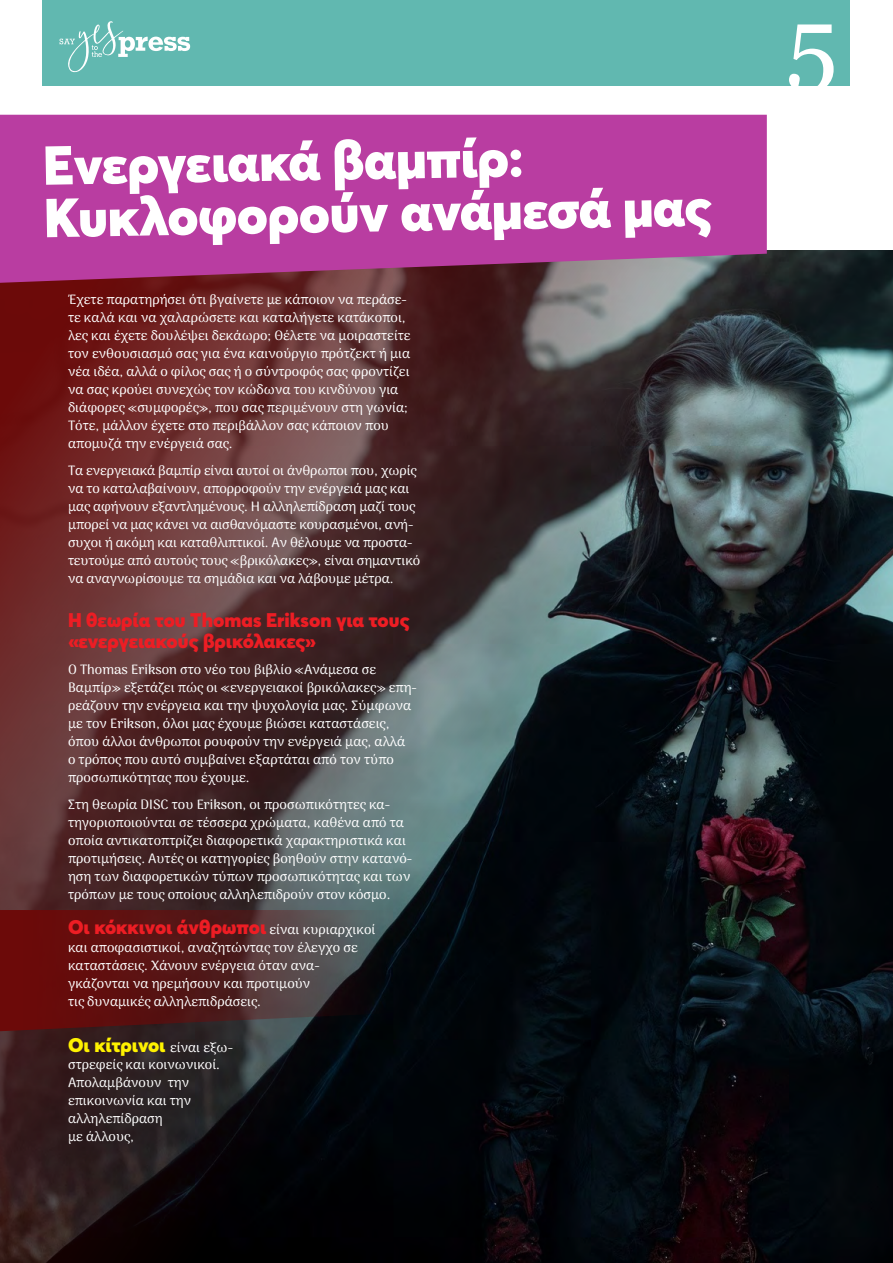
<style>
.page{position:relative;width:893px;height:1263px;background:#fff}
.page>*{position:absolute;margin:0;border:0;box-sizing:border-box;transform-origin:0 0}
.t1{font:97.5px "Georgia";color:#fff}
.t2{font:900 54px/52.5px "Averta";color:#fff}
.t3{font:900 19.5px/21px "Averta";color:#ed1d24}
.t4{font:900 19.5px "Averta";letter-spacing:-.005em;color:#fff200}
.t5{font:100 13.5px/18px "Arima";color:#fff}
.s1{font-family:"Arima";font-weight:100;font-size:13.5px;color:#fff}
</style>
<div class="page">
<img style="left:0;top:251px;width:893px;height:1012px">
<div style="left:43px;top:0;width:807px;height:85px;background:#61b8b0"></div>
<svg style="left:60px;top:21px;width:130px;height:51px"></svg>
<svg style="left:0;top:115px;width:767px;height:168px;background:#b13e99"></svg>
<svg style="left:0;top:910px;width:455px;height:121px;background:#471d1e"></svg>
<h2 class="t2" style="left:43px;top:139px;width:669px;rotate:-1deg">Eνεργειακά βαμπίρ:<br>Κυκλοφορούν ανάμεσά μας</h2>
<p class="t5" style="left:68px;top:291px;width:344px">Έχετε παρατηρήσει ότι βγαίνετε με κάποιον να περάσε&shy;τε καλά και να χαλαρώσετε και καταλήγετε κατάκοποι, λες και έχετε δουλέψει δεκάωρο; Θέλετε να μοιραστείτε τον ενθουσιασμό σας για ένα καινούργιο πρότζεκτ ή μια νέα ιδέα, αλλά ο φίλος σας ή ο σύντροφός σας φροντίζει να σας κρούει συνεχώς τον κώδωνα του κινδύνου για διάφορες «συμφορές», που σας περιμένουν στη γωνία; Τότε, μάλλον έχετε στο περιβάλλον σας κάποιον που απομυζά την ενέργειά σας.</p>
<p class="t5" style="left:68px;top:461px;width:354px">Τα ενεργειακά βαμπίρ είναι αυτοί οι άνθρωποι που, χωρίς να το καταλαβαίνουν, απορροφούν την ενέργειά μας και μας αφήνουν εξαντλημένους. Η αλληλεπίδραση μαζί τους μπορεί να μας κάνει να αισθανόμαστε κουρασμένοι, ανή&shy;συχοι ή ακόμη και καταθλιπτικοί. Αν θέλουμε να προστα&shy;τευτούμε από αυτούς τους «βρικόλακες», είναι σημαντικό να αναγνωρίσουμε τα σημάδια και να λάβουμε μέτρα.</p>
<h3 class="t3" style="left:68px;top:609px;width:343px">Η θεωρία του Thomas Erikson για τους «ενεργειακούς βρικόλακες»</h3>
<p class="t5" style="left:68px;top:661px;width:350px">Ο Thomas Erikson στο νέο του βιβλίο «Ανάμεσα σε Βαμπίρ» εξετάζει πώς οι «ενεργειακοί βρικόλακες» επη&shy;ρεάζουν την ενέργεια και την ψυχολογία μας. Σύμφωνα με τον Erikson, όλοι μας έχουμε βιώσει καταστάσεις, όπου άλλοι άνθρωποι ρουφούν την ενέργειά μας, αλλά<br>ο τρόπος που αυτό συμβαίνει εξαρτάται από τον τύπο προσωπικότητας που έχουμε.</p>
<p class="t5" style="left:68px;top:795px;width:346px">Στη θεωρία DISC του Erikson, οι προσωπικότητες κα&shy;τηγοριοποιούνται σε τέσσερα χρώματα, καθένα από τα οποία αντικατοπτρίζει διαφορετικά χαρακτηριστικά και προτιμήσεις. Αυτές οι κατηγορίες βοηθούν στην κατανό&shy;ηση των διαφορετικών τύπων προσωπικότητας και των τρόπων με τους οποίους αλληλεπιδρούν στον κόσμο.</p>
<h3 class="t3" style="left:68px;top:916px;width:309px">Οι κόκκινοι άνθρωποι <span class="s1">είναι κυριαρχικοί</span></h3>
<p class="t5" style="left:68px;top:938px;width:291px">και αποφασιστικοί, αναζητώντας τον έλεγχο σε καταστάσεις. Χάνουν ενέργεια όταν ανα&shy;γκάζονται να ηρεμήσουν και προτιμούν<br>τις δυναμικές αλληλεπιδράσεις.</p>
<h3 class="t4" style="left:68px;top:1032px;width:167px">Οι κίτρινοι <span class="s1">είναι εξω-</span></h3>
<p class="t5" style="left:68px;top:1056px;width:154px">στρεφείς και κοινωνικοί.<br>Απολαμβάνουν την επικοινωνία και την αλληλεπίδραση<br>με άλλους,</p>
<h1 class="t1" style="left:786px;top:-29px;width:53px">5</h1>
</div>
